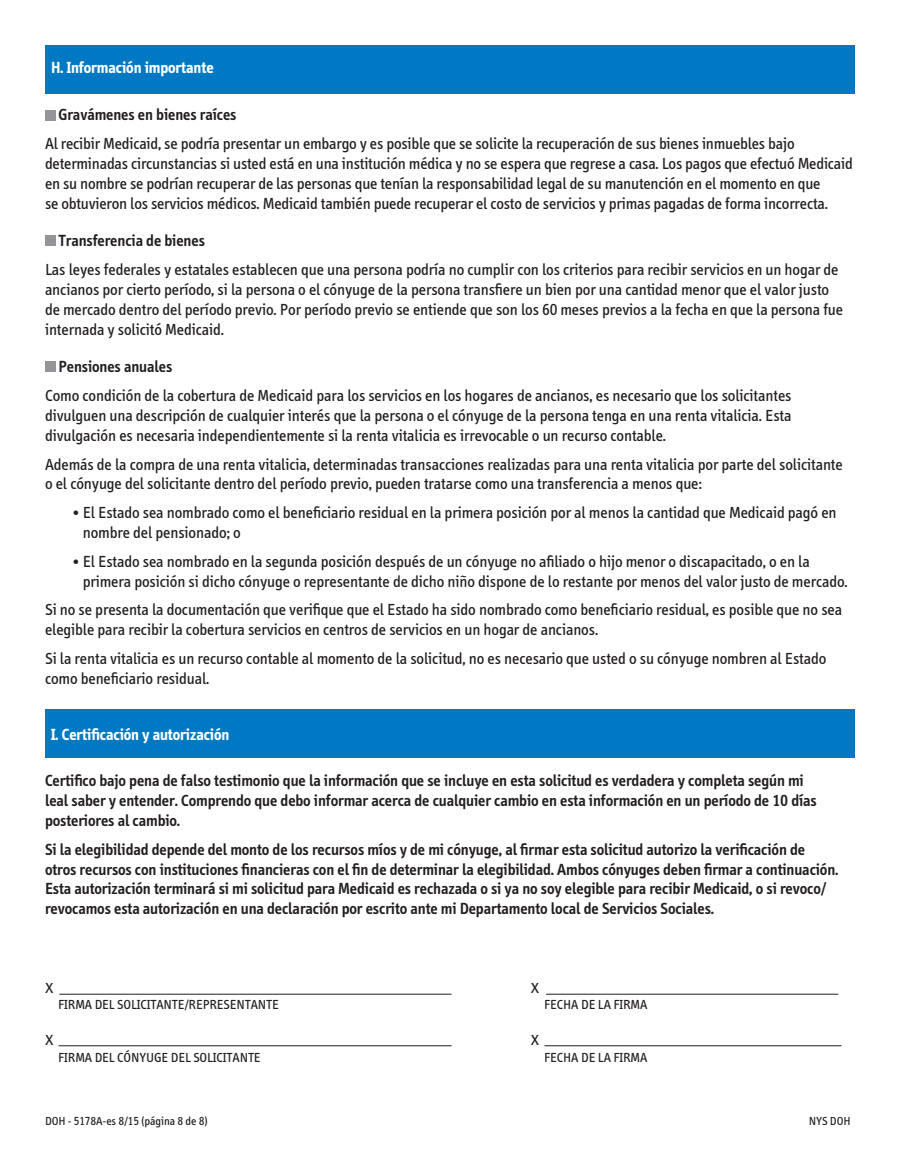
<style>
.page{position:relative;width:900px;height:1170px;background:#fff}
.page>*{position:absolute;margin:0;border:0;box-sizing:border-box;transform-origin:0 0}
.t1{font:16.5px/19.8px "Info";color:#231f20}
.t2{font:600 16.5px/19.8px "Info";color:#231f20}
.t3{font:700 16.5px "Info";color:#fff}
.t4{font:15px "Info";color:#231f20}
.t5{font:13.5px "Info";color:#231f20}
.t6{font:12px "Info";color:#231f20}
</style>
<div class="page">
<hr style="left:59px;top:994px;width:393px;height:1px;background:#231f20">
<hr style="left:546px;top:994px;width:292px;height:1px;background:#231f20">
<hr style="left:58px;top:1045px;width:394px;height:1px;background:#231f20">
<hr style="left:544px;top:1045px;width:298px;height:1px;background:#231f20">
<div style="left:45px;top:45px;width:810px;height:48px;background:#0079c2"></div>
<div style="left:45px;top:710px;width:810px;height:48px;background:#0079c2"></div>
<div style="left:45px;top:111px;width:11px;height:10px;background:#939598"></div>
<div style="left:45px;top:235px;width:11px;height:10px;background:#939598"></div>
<div style="left:45px;top:361px;width:11px;height:10px;background:#939598"></div>
<p class="t3" style="left:51px;top:58px;width:164px">H. Información importante</p>
<p class="t2" style="left:59px;top:105px;width:179px">Gravámenes en bienes raíces</p>
<p class="t1" style="left:45px;top:134px;width:809px">Al recibir Medicaid, se podría presentar un embargo y es posible que se solicite la recuperación de sus bienes inmuebles bajo determinadas circunstancias si usted está en una institución médica y no se espera que regrese a casa. Los pagos que efectuó Medicaid en su nombre se podrían recuperar de las personas que tenían la responsabilidad legal de su manutención en el momento en que<br>se obtuvieron los servicios médicos. Medicaid también puede recuperar el costo de servicios y primas pagadas de forma incorrecta.</p>
<p class="t2" style="left:59px;top:231px;width:148px">Transferencia de bienes</p>
<p class="t1" style="left:45px;top:260px;width:800px">Las leyes federales y estatales establecen que una persona podría no cumplir con los criterios para recibir servicios en un hogar de ancianos por cierto período, si la persona o el cónyuge de la persona transfiere un bien por una cantidad menor que el valor justo de mercado dentro del período previo. Por período previo se entiende que son los 60 meses previos a la fecha en que la persona fue internada y solicitó Medicaid.</p>
<p class="t2" style="left:59px;top:357px;width:115px">Pensiones anuales</p>
<p class="t1" style="left:45px;top:386px;width:748px;text-align:justify">Como condición de la cobertura de Medicaid para los servicios en los hogares de ancianos, es necesario que los solicitantes divulguen una descripción de cualquier interés que la persona o el cónyuge de la persona tenga en una renta vitalicia. Esta divulgación es necesaria independientemente si la renta vitalicia es irrevocable o un recurso contable.</p>
<p class="t1" style="left:45px;top:454px;width:799px">Además de la compra de una renta vitalicia, determinadas transacciones realizadas para una renta vitalicia por parte del solicitante o el cónyuge del solicitante dentro del período previo, pueden tratarse como una transferencia a menos que:</p>
<p class="t1" style="left:83px;top:503px;width:755px;text-indent:-11px">• El Estado sea nombrado como el beneficiario residual en la primera posición por al menos la cantidad que Medicaid pagó en nombre del pensionado; o</p>
<p class="t1" style="left:83px;top:552px;width:766px;text-indent:-11px">• El Estado sea nombrado en la segunda posición después de un cónyuge no afiliado o hijo menor o discapacitado, o en la primera posición si dicho cónyuge o representante de dicho niño dispone de lo restante por menos del valor justo de mercado.</p>
<p class="t1" style="left:45px;top:600px;width:799px">Si no se presenta la documentación que verifique que el Estado ha sido nombrado como beneficiario residual, es posible que no sea elegible para recibir la cobertura servicios en centros de servicios en un hogar de ancianos.</p>
<p class="t1" style="left:45px;top:649px;width:783px">Si la renta vitalicia es un recurso contable al momento de la solicitud, no es necesario que usted o su cónyuge nombren al Estado como beneficiario residual.</p>
<p class="t3" style="left:51px;top:725px;width:180px">I. Certificación y autorización</p>
<p class="t2" style="left:45px;top:771px;width:773px">Certifico bajo pena de falso testimonio que la información que se incluye en esta solicitud es verdadera y completa según mi leal saber y entender. Comprendo que debo informar acerca de cualquier cambio en esta información en un período de 10 días posteriores al cambio.</p>
<p class="t2" style="left:45px;top:839px;width:795px">Si la elegibilidad depende del monto de los recursos míos y de mi cónyuge, al firmar esta solicitud autorizo la verificación de otros recursos con instituciones financieras con el fin de determinar la elegibilidad. Ambos cónyuges deben firmar a continuación.<br>Esta autorización terminará si mi solicitud para Medicaid es rechazada o si ya no soy elegible para recibir Medicaid, o si revoco/ revocamos esta autorización en una declaración por escrito ante mi Departamento local de Servicios Sociales.</p>
<p class="t4" style="left:45px;top:980px;width:10px">X</p>
<p class="t4" style="left:531px;top:980px;width:10px">X</p>
<p class="t5" style="left:58px;top:997px;width:14px">Firmadelsolicitante</p>
<p class="t5" style="left:184px;top:997px;width:12px">/representante</p>
<p class="t5" style="left:544px;top:997px;width:14px">Fechadelafirma</p>
<p class="t4" style="left:45px;top:1032px;width:10px">X</p>
<p class="t4" style="left:531px;top:1032px;width:10px">X</p>
<p class="t5" style="left:58px;top:1049px;width:13px">Firmadelc</p>
<p class="t5" style="left:124px;top:1049px;width:45px">ónyugedelsolicitante</p>
<p class="t5" style="left:544px;top:1049px;width:14px">Fechadelafirma</p>
<p class="t6" style="left:45px;top:1114px;width:164px">DOH - 5178A-es 8/15 (página 8 de 8)</p>
<p class="t6" style="left:809px;top:1114px;width:43px">NYS DOH</p>
</div>
